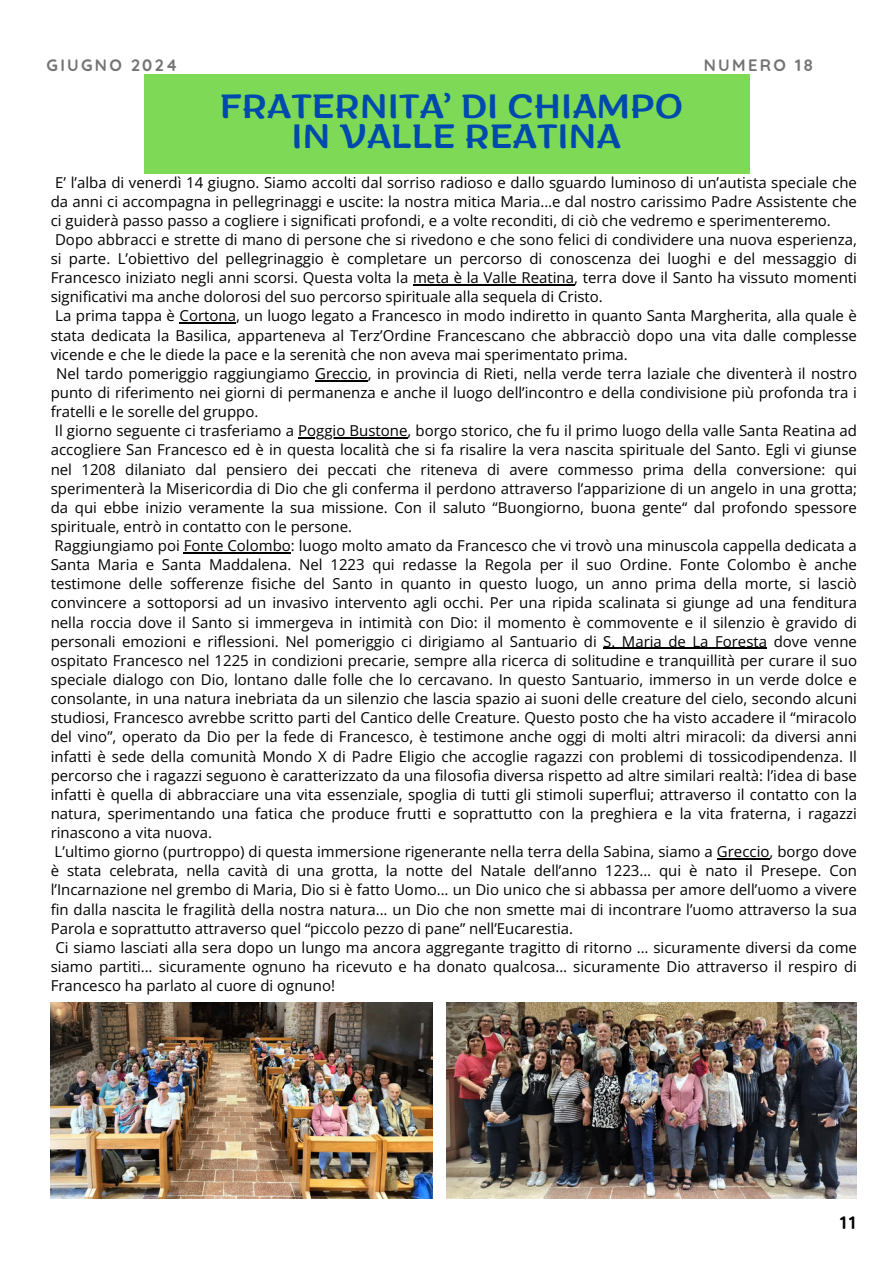
<style>
.page{position:relative;width:894px;height:1264px;background:#fff}
.page>*{position:absolute;margin:0;border:0;box-sizing:border-box;transform-origin:0 0}
.t1{font:34.35px/30.5px "ZT Arturo";letter-spacing:.01em;color:#004aad;text-align:center}
.t2{font:700 18px "Quicksand";color:#000}
.t3{font:700 16.5px "Quicksand";letter-spacing:.14em;color:#737373}
.t4{font:15px/19.2px "Open Sans";color:#000;text-align:justify}
</style>
<div class="page">
<div style="left:144px;top:75px;width:605px;height:98px;background:#7ed957"></div>
<img style="left:51px;top:1002px;width:381px;height:196px">
<img style="left:446px;top:1002px;width:410px;height:196px">
<hr style="left:413px;top:284px;width:161px;height:1px;background:#000">
<hr style="left:179px;top:322px;width:57px;height:2px;background:#000">
<hr style="left:315px;top:380px;width:52px;height:1px;background:#000">
<hr style="left:298px;top:437px;width:109px;height:1px;background:#000">
<hr style="left:184px;top:552px;width:107px;height:1px;background:#000">
<hr style="left:603px;top:648px;width:164px;height:1px;background:#000">
<hr style="left:716px;top:858px;width:53px;height:1px;background:#000">
<p class="t3" style="left:47px;top:54px;width:132px">GIUGNO 2024</p>
<p class="t3" style="left:703px;top:54px;width:111px">NUMERO 18</p>
<h2 class="t1" style="left:220px;top:95px;width:464px">FRATERNITA’ DI CHIAMPO<br>IN VALLE REATINA</h2>
<h1 class="t4" style="left:51px;top:172px;width:807px;text-indent:5px">E’ l’alba di venerdì 14 giugno. Siamo accolti dal sorriso radioso e dallo sguardo luminoso di un’autista speciale che da anni ci accompagna in pellegrinaggi e uscite: la nostra mitica Maria…e dal nostro carissimo Padre Assistente che ci guiderà passo passo a cogliere i significati profondi, e a volte reconditi, di ciò che vedremo e sperimenteremo.</h1>
<p class="t4" style="left:51px;top:229px;width:807px">Dopo abbracci e strette di mano di persone che si rivedono e che sono felici di condividere una nuova esperienza, si parte. L’obiettivo del pellegrinaggio è completare un percorso di conoscenza dei luoghi e del messaggio di Francesco iniziato negli anni scorsi. Questa volta la meta è la Valle Reatina, terra dove il Santo ha vissuto momenti significativi ma anche dolorosi del suo percorso spirituale alla sequela di Cristo.</p>
<p class="t4" style="left:51px;top:306px;width:807px;text-indent:5px">La prima tappa è Cortona, un luogo legato a Francesco in modo indiretto in quanto Santa Margherita, alla quale è stata dedicata la Basilica, apparteneva al Terz’Ordine Francescano che abbracciò dopo una vita dalle complesse vicende e che le diede la pace e la serenità che non aveva mai sperimentato prima.</p>
<p class="t4" style="left:51px;top:363px;width:807px;text-indent:5px">Nel tardo pomeriggio raggiungiamo Greccio, in provincia di Rieti, nella verde terra laziale che diventerà il nostro punto di riferimento nei giorni di permanenza e anche il luogo dell’incontro e della condivisione più profonda tra i fratelli e le sorelle del gruppo.</p>
<p class="t4" style="left:55px;top:421px;width:803px">Il giorno seguente ci trasferiamo a Poggio Bustone, borgo storico, che fu il primo luogo della valle Santa Reatina ad</p>
<p class="t4" style="left:51px;top:440px;width:807px;text-align:left">accogliere San Francesco ed è in questa località che si fa risalire la vera nascita spirituale del Santo. Egli vi giunse nel 1208 dilaniato dal pensiero dei peccati che riteneva di avere commesso prima della conversione: qui sperimenterà la Misericordia di Dio che gli conferma il perdono attraverso l’apparizione di un angelo in una grotta; da qui ebbe inizio veramente la sua missione. Con il saluto “Buongiorno, buona gente“ dal profondo spessore spirituale, entrò in contatto con le persone.<br>Raggiungiamo poi Fonte Colombo: luogo molto amato da Francesco che vi trovò una minuscola cappella dedicata a</p>
<p class="t4" style="left:51px;top:555px;width:807px;text-align:left">Santa Maria e Santa Maddalena. Nel 1223 qui redasse la Regola per il suo Ordine. Fonte Colombo è anche testimone delle sofferenze fisiche del Santo in quanto in questo luogo, un anno prima della morte, si lasciò convincere a sottoporsi ad un invasivo intervento agli occhi. Per una ripida scalinata si giunge ad una fenditura nella roccia dove il Santo si immergeva in intimità con Dio: il momento è commovente e il silenzio è gravido di personali emozioni e riflessioni. Nel pomeriggio ci dirigiamo al Santuario di S. Maria de La Foresta dove venne ospitato Francesco nel 1225 in condizioni precarie, sempre alla ricerca di solitudine e tranquillità per curare il suo speciale dialogo con Dio, lontano dalle folle che lo cercavano. In questo Santuario, immerso in un verde dolce e consolante, in una natura inebriata da un silenzio che lascia spazio ai suoni delle creature del cielo, secondo alcuni studiosi, Francesco avrebbe scritto parti del Cantico delle Creature. Questo posto che ha visto accadere il “miracolo del vino”, operato da Dio per la fede di Francesco, è testimone anche oggi di molti altri miracoli: da diversi anni infatti è sede della comunità Mondo X di Padre Eligio che accoglie ragazzi con problemi di tossicodipendenza. Il percorso che i ragazzi seguono è caratterizzato da una filosofia diversa rispetto ad altre similari realtà: l’idea di base infatti è quella di abbracciare una vita essenziale, spoglia di tutti gli stimoli superflui; attraverso il contatto con la natura, sperimentando una fatica che produce frutti e soprattutto con la preghiera e la vita fraterna, i ragazzi rinascono a vita nuova.<br>L’ultimo giorno (purtroppo) di questa immersione rigenerante nella terra della Sabina, siamo a Greccio, borgo dove</p>
<p class="t4" style="left:51px;top:861px;width:807px">è stata celebrata, nella cavità di una grotta, la notte del Natale dell’anno 1223… qui è nato il Presepe. Con</p>
<p class="t4" style="left:51px;top:880px;width:807px">l’Incarnazione nel grembo di Maria, Dio si è fatto Uomo… un Dio unico che si abbassa per amore dell’uomo a vivere</p>
<p class="t4" style="left:51px;top:899px;width:807px">fin dalla nascita le fragilità della nostra natura… un Dio che non smette mai di incontrare l’uomo attraverso la sua</p>
<p class="t4" style="left:51px;top:918px;width:523px">Parola e soprattutto attraverso quel “piccolo pezzo di pane” nell’Eucarestia.</p>
<p class="t4" style="left:55px;top:937px;width:802px">Ci siamo lasciati alla sera dopo un lungo ma ancora aggregante tragitto di ritorno … sicuramente diversi da come</p>
<p class="t4" style="left:51px;top:956px;width:807px">siamo partiti… sicuramente ognuno ha ricevuto e ha donato qualcosa… sicuramente Dio attraverso il respiro di<br>Francesco ha parlato al cuore di ognuno!</p>
<p class="t2" style="left:839px;top:1210px;width:17px">11</p>
</div>
